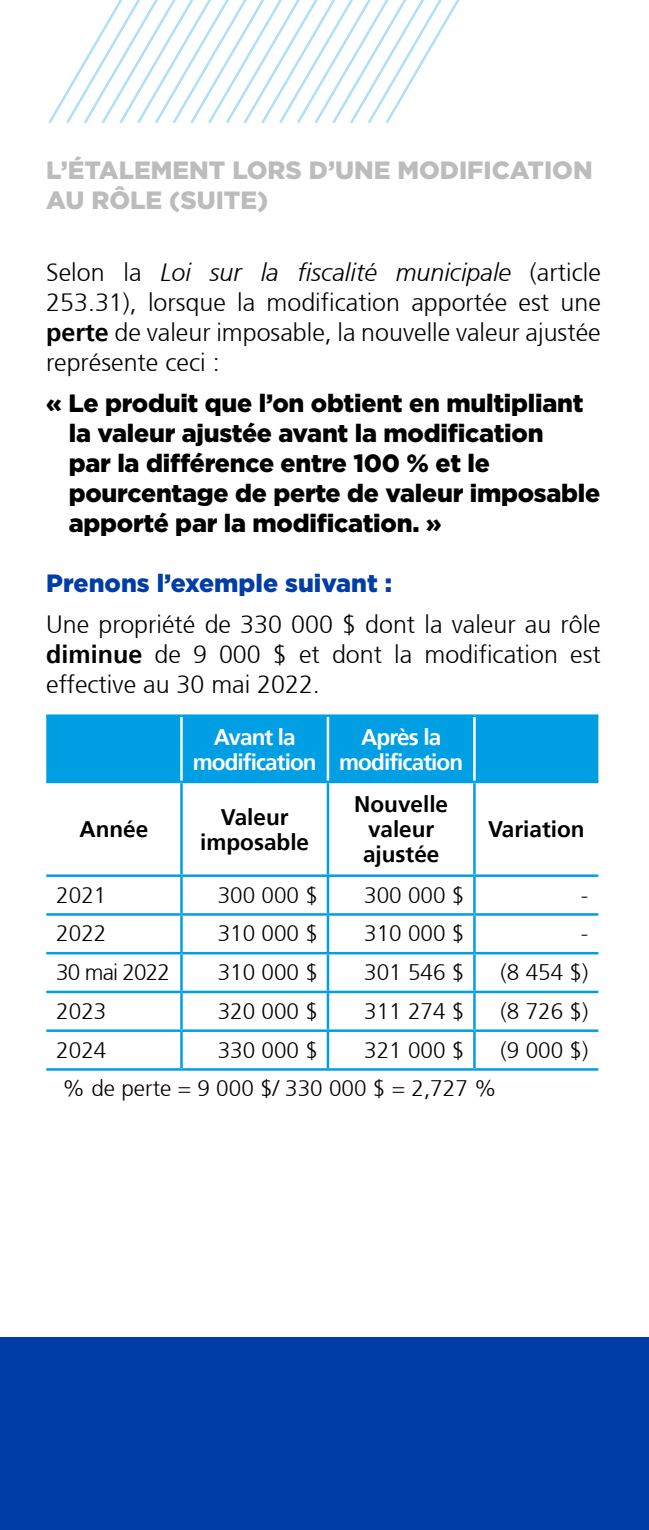
<style>
.page{position:relative;width:649px;height:1530px;background:#fff}
.page>*{position:absolute;margin:0;border:0;box-sizing:border-box;transform-origin:0 0}
.t1{font:300 25px/30px "Frutiger 45";color:#000;text-align:justify}
.t2{font:900 25px/30px "Gotham";letter-spacing:-.01em;color:#000}
.t3{font:900 25px/30px "Gotham";color:#bcbcbc}
.t4{font:italic 300 25px "Frutiger 46";color:#000}
.t5{font:900 25px "Gotham";color:#003da6}
.t6{font:300 22.5px "Frutiger 45";color:#000}
.t7{font:700 22.5px/25px "Frutiger 65";color:#000;text-align:center}
.t8{font:700 22.5px/25px "Frutiger 65";letter-spacing:-.04em;color:#fff;text-align:center}
.t9{font:300 22.5px "Frutiger 45";letter-spacing:-.04em;color:#000}
.s1{font-family:"Frutiger 45";font-style:normal}
.s2{font-family:"Frutiger 65";font-weight:700}
</style>
<div class="page">
<div style="left:46px;top:717px;width:551px;height:64px;background:#009fe3"></div>
<hr style="left:46px;top:714px;width:135px;height:3px;background:#009fe3">
<hr style="left:181px;top:714px;width:146px;height:3px;background:#009fe3">
<hr style="left:327px;top:714px;width:147px;height:3px;background:#009fe3">
<hr style="left:474px;top:714px;width:123px;height:3px;background:#009fe3">
<hr style="left:46px;top:781px;width:135px;height:2px;background:#009fe3">
<hr style="left:181px;top:781px;width:146px;height:2px;background:#009fe3">
<hr style="left:180px;top:783px;width:2px;height:91px;background:#009fe3">
<hr style="left:327px;top:781px;width:147px;height:2px;background:#009fe3">
<hr style="left:326px;top:783px;width:3px;height:91px;background:#009fe3">
<hr style="left:474px;top:781px;width:123px;height:2px;background:#009fe3">
<hr style="left:472px;top:783px;width:3px;height:91px;background:#009fe3">
<hr style="left:46px;top:874px;width:135px;height:3px;background:#009fe3">
<hr style="left:181px;top:874px;width:146px;height:3px;background:#009fe3">
<hr style="left:180px;top:877px;width:2px;height:36px;background:#009fe3">
<hr style="left:327px;top:874px;width:147px;height:3px;background:#009fe3">
<hr style="left:326px;top:877px;width:3px;height:36px;background:#009fe3">
<hr style="left:474px;top:874px;width:123px;height:3px;background:#009fe3">
<hr style="left:472px;top:877px;width:3px;height:36px;background:#009fe3">
<hr style="left:46px;top:913px;width:135px;height:3px;background:#009fe3">
<hr style="left:181px;top:913px;width:146px;height:3px;background:#009fe3">
<hr style="left:180px;top:916px;width:2px;height:36px;background:#009fe3">
<hr style="left:327px;top:913px;width:147px;height:3px;background:#009fe3">
<hr style="left:326px;top:916px;width:3px;height:36px;background:#009fe3">
<hr style="left:474px;top:913px;width:123px;height:3px;background:#009fe3">
<hr style="left:472px;top:916px;width:3px;height:36px;background:#009fe3">
<hr style="left:46px;top:952px;width:135px;height:2px;background:#009fe3">
<hr style="left:181px;top:952px;width:146px;height:2px;background:#009fe3">
<hr style="left:180px;top:954px;width:2px;height:37px;background:#009fe3">
<hr style="left:327px;top:952px;width:147px;height:2px;background:#009fe3">
<hr style="left:326px;top:954px;width:3px;height:37px;background:#009fe3">
<hr style="left:474px;top:952px;width:123px;height:2px;background:#009fe3">
<hr style="left:472px;top:954px;width:3px;height:37px;background:#009fe3">
<hr style="left:46px;top:991px;width:135px;height:2px;background:#009fe3">
<hr style="left:181px;top:991px;width:146px;height:2px;background:#009fe3">
<hr style="left:180px;top:993px;width:2px;height:36px;background:#009fe3">
<hr style="left:327px;top:991px;width:147px;height:2px;background:#009fe3">
<hr style="left:326px;top:993px;width:3px;height:36px;background:#009fe3">
<hr style="left:474px;top:991px;width:123px;height:2px;background:#009fe3">
<hr style="left:472px;top:993px;width:3px;height:36px;background:#009fe3">
<hr style="left:46px;top:1029px;width:135px;height:3px;background:#009fe3">
<hr style="left:181px;top:1029px;width:146px;height:3px;background:#009fe3">
<hr style="left:180px;top:1032px;width:2px;height:36px;background:#009fe3">
<hr style="left:327px;top:1029px;width:147px;height:3px;background:#009fe3">
<hr style="left:326px;top:1032px;width:3px;height:36px;background:#009fe3">
<hr style="left:474px;top:1029px;width:123px;height:3px;background:#009fe3">
<hr style="left:472px;top:1032px;width:3px;height:36px;background:#009fe3">
<hr style="left:46px;top:1068px;width:135px;height:3px;background:#009fe3">
<hr style="left:181px;top:1068px;width:146px;height:3px;background:#009fe3">
<hr style="left:327px;top:1068px;width:147px;height:3px;background:#009fe3">
<hr style="left:474px;top:1068px;width:123px;height:3px;background:#009fe3">
<hr style="left:180px;top:717px;width:2px;height:64px;background:#fff">
<hr style="left:326px;top:717px;width:3px;height:64px;background:#fff">
<hr style="left:472px;top:717px;width:3px;height:64px;background:#fff">
<div style="left:0;top:1337px;width:648px;height:193px;background:#003da6"></div>
<svg style="left:64px;top:35px;width:35px;height:89px"></svg>
<svg style="left:99px;top:0;width:36px;height:124px"></svg>
<svg style="left:135px;top:0;width:35px;height:124px"></svg>
<svg style="left:170px;top:0;width:35px;height:124px"></svg>
<svg style="left:205px;top:0;width:36px;height:124px"></svg>
<svg style="left:241px;top:0;width:35px;height:124px"></svg>
<svg style="left:276px;top:0;width:36px;height:124px"></svg>
<svg style="left:312px;top:0;width:35px;height:124px"></svg>
<svg style="left:347px;top:0;width:113px;height:124px"></svg>
<p class="t3" style="left:46px;top:155px;width:547px">L’ÉTALEMENT LORS D’UNE MODIFICATION<br>AU RÔLE (SUITE)</p>
<p class="t4" style="left:46px;top:258px;width:555px"><span class="s1">Selon la</span> Loi sur la fiscalité municipale <span class="s1">(article</span></p>
<p class="t1" style="left:46px;top:287px;width:555px">253.31), lorsque la modification apportée est une <span class="s2">perte</span> de valeur imposable, la nouvelle valeur ajustée représente ceci :</p>
<p class="t2" style="left:69px;top:388px;width:532px;text-indent:-22px">« Le produit que l’on obtient en multipliant la valeur ajustée avant la modification<br>par la différence entre 100 % et le pourcentage de perte de valeur imposable apporté par la modification. »</p>
<p class="t5" style="left:46px;top:566px;width:347px">Prenons l’exemple suivant :</p>
<p class="t1" style="left:46px;top:610px;width:555px">Une propriété de 330 000 $ dont la valeur au rôle <span class="s2">diminue</span> de 9 000 $ et dont la modification est effective au 30 mai 2022.</p>
<p class="t8" style="left:192px;top:725px;width:125px">Avant la modification</p>
<p class="t8" style="left:339px;top:725px;width:125px">Après la modification</p>
<p class="t7" style="left:79px;top:817px;width:70px">Année</p>
<p class="t7" style="left:200px;top:805px;width:110px">Valeur imposable</p>
<p class="t7" style="left:354px;top:792px;width:95px">Nouvelle valeur ajustée</p>
<p class="t7" style="left:487px;top:817px;width:98px">Variation</p>
<p class="t6" style="left:56px;top:882px;width:52px">2021</p>
<p class="t6" style="left:217px;top:882px;width:102px">300 000 $</p>
<p class="t6" style="left:364px;top:882px;width:102px">300 000 $</p>
<p class="t6" style="left:580px;top:882px;width:9px">-</p>
<p class="t6" style="left:56px;top:921px;width:52px">2022</p>
<p class="t6" style="left:217px;top:921px;width:102px">310 000 $</p>
<p class="t6" style="left:364px;top:921px;width:102px">310 000 $</p>
<p class="t6" style="left:580px;top:921px;width:9px">-</p>
<p class="t9" style="left:56px;top:960px;width:115px">30 mai 2022</p>
<p class="t6" style="left:217px;top:960px;width:102px">310 000 $</p>
<p class="t6" style="left:364px;top:960px;width:102px">301 546 $</p>
<p class="t6" style="left:500px;top:960px;width:89px">(8 454 $)</p>
<p class="t6" style="left:56px;top:998px;width:52px">2023</p>
<p class="t6" style="left:217px;top:998px;width:102px">320 000 $</p>
<p class="t6" style="left:364px;top:998px;width:102px">311 274 $</p>
<p class="t6" style="left:500px;top:998px;width:89px">(8 726 $)</p>
<p class="t6" style="left:56px;top:1037px;width:52px">2024</p>
<p class="t6" style="left:217px;top:1037px;width:102px">330 000 $</p>
<p class="t6" style="left:364px;top:1037px;width:102px">321 000 $</p>
<p class="t6" style="left:500px;top:1037px;width:89px">(9 000 $)</p>
<p class="t6" style="left:62px;top:1076px;width:435px">% de perte = 9 000 $/ 330 000 $ = 2,727 %</p>
</div>
